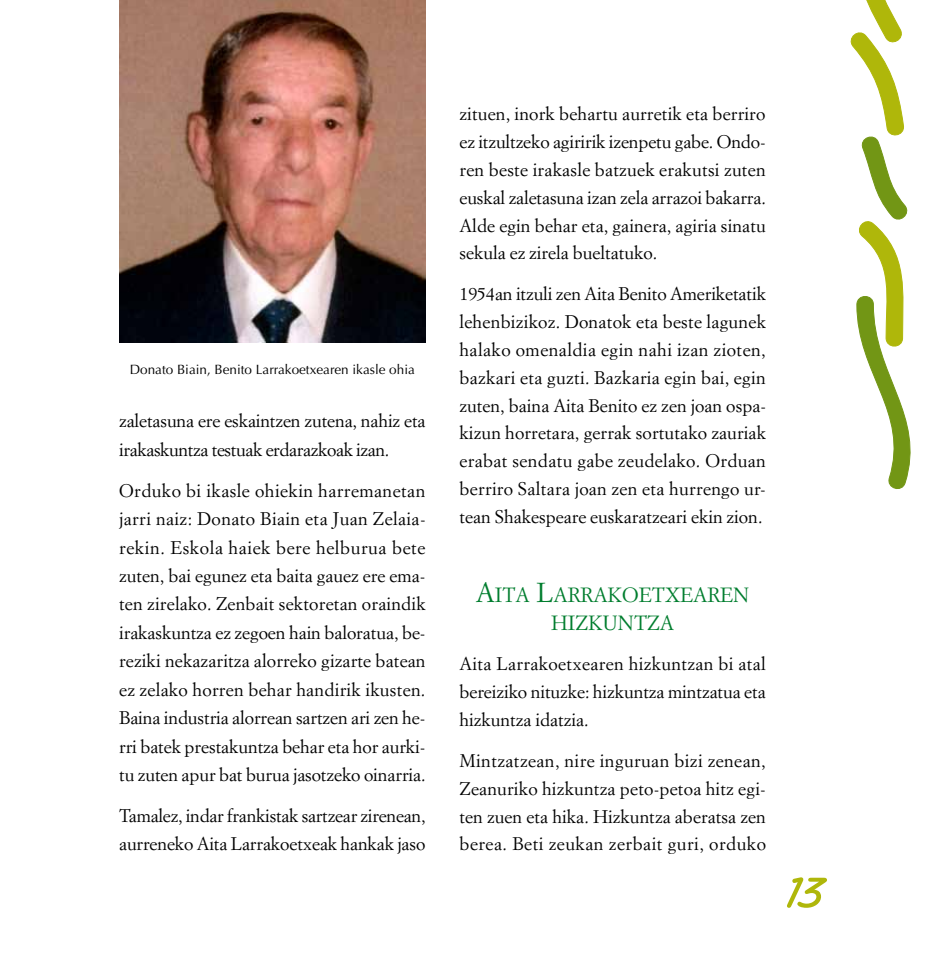
<style>
.page{position:relative;width:936px;height:978px;background:#fff}
.page>*{position:absolute;margin:0;border:0;box-sizing:border-box;transform-origin:0 0}
.t1{font:54px "Santa Fe Let Plain";color:#afb70a}
.t2{font:20.25px/27.9px "Simoncini Garamond Std";color:#007d2e;text-align:center}
.t3{font:18px/27.9px "Simoncini Garamond Std";letter-spacing:-.005em;color:#000;text-align:justify}
.t4{font:13.5px "Optima LT Std";color:#000}
.s1{font-size:27px}
</style>
<div class="page">
<img style="left:119px;top:0;width:306px;height:343px">
<svg style="left:850px;top:0;width:61px;height:489px"></svg>
<p class="t4" style="left:130px;top:361px;width:286px">Donato Biain, Benito Larrakoetxearen ikasle ohia</p>
<p class="t3" style="left:119px;top:406px;width:308px;line-height:28.3px">zaletasuna ere eskaintzen zutena, nahiz eta irakaskuntza testuak erdarazkoak izan.</p>
<p class="t3" style="left:119px;top:476px;width:308px;line-height:28.3px">Orduko bi ikasle ohiekin harremanetan jarri naiz: Donato Biain eta Juan Zelaia&shy;rekin. Eskola haiek bere helburua bete zuten, bai egunez eta baita gauez ere ema&shy;ten zirelako. Zenbait sektoretan oraindik irakaskuntza ez zegoen hain baloratua, be&shy;reziki nekazaritza alorreko gizarte batean ez zelako horren behar handirik ikusten.<br>Baina industria alorrean sartzen ari zen he&shy;rri batek prestakuntza behar eta hor aurki&shy;tu zuten apur bat burua jasotzeko oinarria.</p>
<p class="t3" style="left:119px;top:801px;width:308px;line-height:28.3px">Tamalez, indar frankistak sartzear zirenean, aurreneko Aita Larrakoetxeak hankak jaso</p>
<p class="t3" style="left:459px;top:100px;width:308px">zituen, inork behartu aurretik eta berriro ez itzultzeko agiririk izenpetu gabe. Ondo&shy;ren beste irakasle batzuek erakutsi zuten euskal zaletasuna izan zela arrazoi bakarra.<br>Alde egin behar eta, gainera, agiria sinatu sekula ez zirela bueltatuko.</p>
<p class="t3" style="left:459px;top:279px;width:308px">1954an itzuli zen Aita Benito Ameriketatik lehenbizikoz. Donatok eta beste lagunek halako omenaldia egin nahi izan zioten, bazkari eta guzti. Bazkaria egin bai, egin zuten, baina Aita Benito ez zen joan ospa&shy;kizun horretara, gerrak sortutako zauriak erabat sendatu gabe zeudelako. Orduan berriro Saltara joan zen eta hurrengo ur&shy;tean Shakespeare euskaratzeari ekin zion.</p>
<p class="t2" style="left:476px;top:580px;width:275px"><span class="s1">A</span>ITA <span class="s1">L</span>ARRAKOETXEAREN<br>HIZKUNTZA</p>
<p class="t3" style="left:459px;top:650px;width:308px">Aita Larrakoetxearen hizkuntzan bi atal bereiziko nituzke: hizkuntza mintzatua eta hizkuntza idatzia.</p>
<p class="t3" style="left:459px;top:746px;width:308px">Mintzatzean, nire inguruan bizi zenean, Zeanuriko hizkuntza peto-petoa hitz egi&shy;ten zuen eta hika. Hizkuntza aberatsa zen berea. Beti zeukan zerbait guri, orduko</p>
<h1 class="t1" style="left:787px;top:871px;width:37px">13</h1>
</div>
